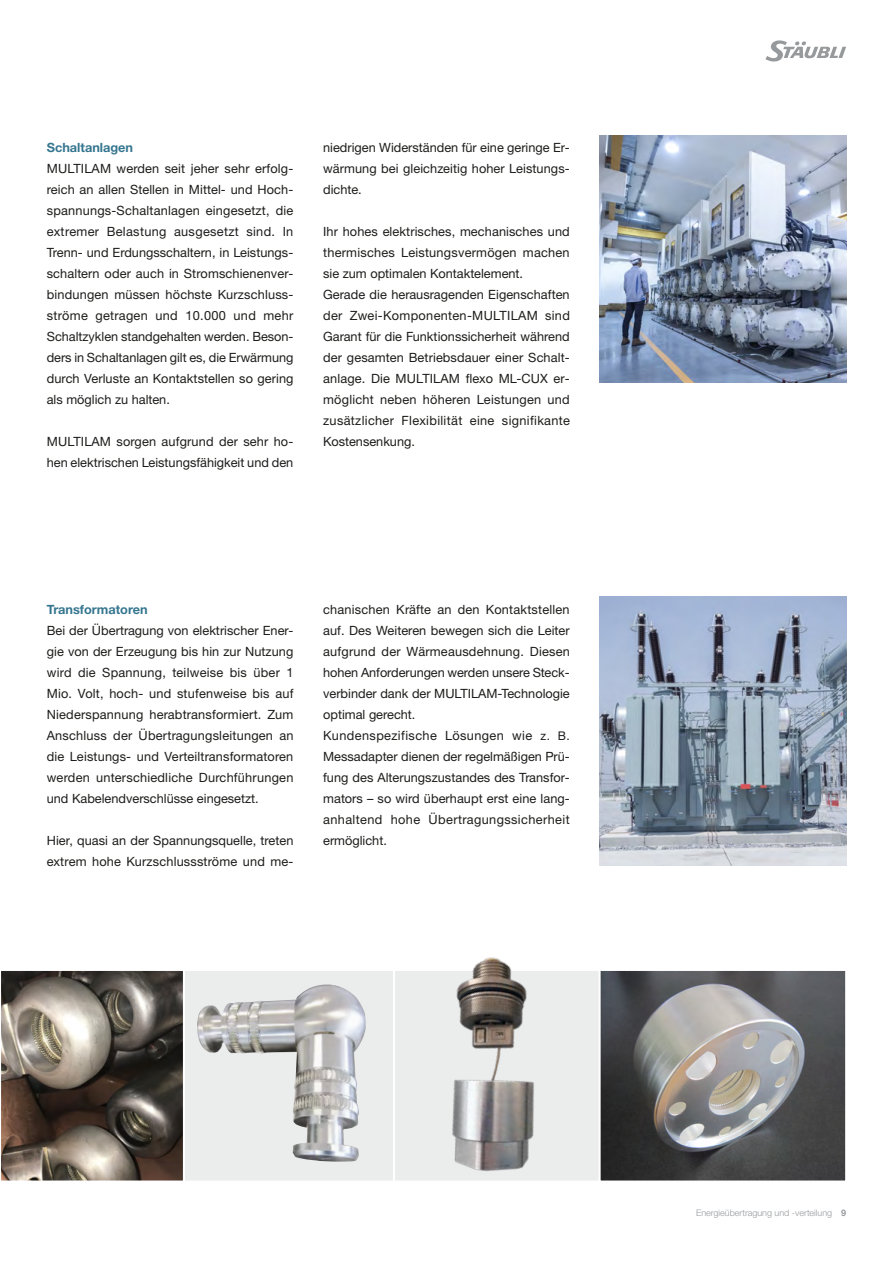
<style>
.page{position:relative;width:893px;height:1263px;background:#fff}
.page>*{position:absolute;margin:0;border:0;box-sizing:border-box;transform-origin:0 0}
.RunningText_Inside_DE{font:12.75px/21px "Helvetica Neue LTW1 G";letter-spacing:.005em;color:#1d1d1b;text-align:justify}
.SubHeadRunningText_Inside_DE{font:700 12.75px "Helvetica Neue LTW1 G";color:#35768f}
.t1{font:300 9px "Helvetica Neue LTW1 G";color:#979a9c}
.s1{font-size:12px}
.s2{font-weight:700}
</style>
<div class="page">
<svg style="left:765px;top:40px;width:81px;height:22px"></svg>
<svg style="left:632px;top:971px;width:214px;height:210px;background:#757575"></svg>
<svg style="left:1px;top:971px;width:348px;height:210px;background:#7f776f"></svg>
<img style="left:197px;top:984px;width:152px;height:178px">
<img style="left:600px;top:596px;width:246px;height:270px">
<img style="left:600px;top:136px;width:246px;height:246px">
<img style="left:349px;top:957px;width:283px;height:224px">
<p class="SubHeadRunningText_Inside_DE" style="left:47px;top:139px;width:88px">Schaltanlagen</p>
<p class="RunningText_Inside_DE" style="left:47px;top:158px;width:248px">MULTILAM werden seit jeher sehr erfolg&shy;reich an allen Stellen in Mittel- und Hoch&shy;spannungs-Schaltanlagen eingesetzt, die extremer Belastung ausgesetzt sind. In Trenn- und Erdungsschaltern, in Leistungs&shy;schaltern oder auch in Stromschienenver&shy;bindungen müssen höchste Kurzschluss&shy;ströme getragen und 10.000 und mehr Schaltzyklen standgehalten werden. Beson&shy;ders in Schaltanlagen gilt es, die Erwärmung durch Verluste an Kontaktstellen so gering als möglich zu halten.</p>
<p class="RunningText_Inside_DE" style="left:47px;top:431px;width:248px">MULTILAM sorgen aufgrund der sehr ho&shy;hen elektrischen Leistungsfähigkeit und den</p>
<p class="RunningText_Inside_DE" style="left:323px;top:137px;width:248px">niedrigen Widerständen für eine geringe Er&shy;wärmung bei gleichzeitig hoher Leistungs&shy;dichte.</p>
<p class="RunningText_Inside_DE" style="left:323px;top:221px;width:248px">Ihr hohes elektrisches, mechanisches und thermisches Leistungsvermögen machen sie zum optimalen Kontaktelement.</p>
<p class="RunningText_Inside_DE" style="left:323px;top:284px;width:248px">Gerade die herausragenden Eigenschaften der Zwei-Komponenten-MULTILAM sind Garant für die Funktionssicherheit während der gesamten Betriebsdauer einer Schalt&shy;anlage. Die MULTILAM flexo ML-CUX er&shy;möglicht neben höheren Leistungen und zusätzlicher Flexibilität eine signifikante Kostensenkung.</p>
<p class="SubHeadRunningText_Inside_DE" style="left:47px;top:601px;width:102px">Transformatoren</p>
<p class="RunningText_Inside_DE" style="left:47px;top:620px;width:248px">Bei der Übertragung von elektrischer Ener&shy;gie von der Erzeugung bis hin zur Nutzung wird die Spannung, teilweise bis über 1<br>Mio. Volt, hoch- und stufenweise bis auf Niederspannung herabtransformiert. Zum Anschluss der Übertragungsleitungen an die Leistungs- und Verteiltransformatoren werden unterschiedliche Durchführungen und Kabelendverschlüsse eingesetzt.</p>
<p class="RunningText_Inside_DE" style="left:47px;top:830px;width:248px">Hier, quasi an der Spannungsquelle, treten extrem hohe Kurzschlussströme und me-</p>
<p class="RunningText_Inside_DE" style="left:323px;top:599px;width:248px">chanischen Kräfte an den Kontaktstellen auf. Des Weiteren bewegen sich die Leiter aufgrund der Wärmeausdehnung. Diesen hohen Anforderungen werden unsere Steck&shy;verbinder dank der MULTILAM-Technologie optimal gerecht.</p>
<p class="RunningText_Inside_DE" style="left:323px;top:725px;width:248px">Kundenspezifische Lösungen wie <span class="s1">z. B.<br></span>Messadapter dienen der regelmäßigen Prü&shy;fung des Alterungszustandes des Transfor&shy;mators – so wird überhaupt erst eine lang&shy;anhaltend hohe Übertragungssicherheit ermöglicht.</p>
<p class="t1" style="left:696px;top:1207px;width:152px">Energieübertragung und -verteilung <span class="s2">9</span></p>
</div>
